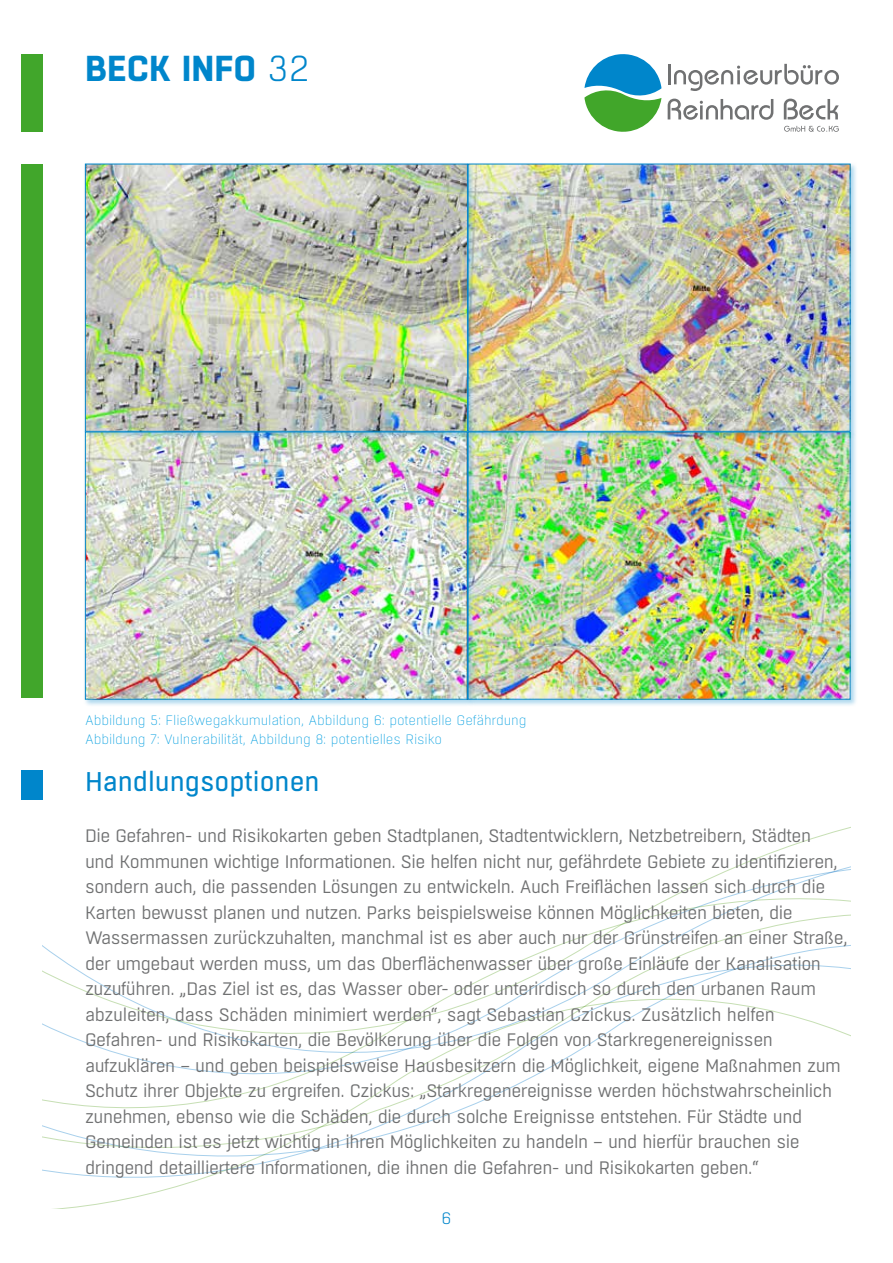
<style>
.page{position:relative;width:893px;height:1263px;background:#fff}
.page>*{position:absolute;margin:0;border:0;box-sizing:border-box;transform-origin:0 0}
.t1{font:700 36px "Boxed";color:#0086cb}
.t2{font:27px "Boxed";color:#0086cb}
.t3{font:18px/25.5px "Boxed";letter-spacing:-.025em;color:#707172}
.t4{font:300 16.5px "Boxed";color:#0086cb}
.t5{font:200 13.5px/19.5px "Boxed";letter-spacing:-.01em;color:#009ee0}
.s1{font-weight:300}
</style>
<div class="page">
<hr style="left:668px;top:64px;width:3px;height:20px;background:#707172">
<svg style="left:674px;top:64px;width:165px;height:27px"></svg>
<svg style="left:668px;top:99px;width:105px;height:21px"></svg>
<svg style="left:784px;top:99px;width:55px;height:21px"></svg>
<svg style="left:784px;top:126px;width:55px;height:6px"></svg>
<svg style="left:584px;top:54px;width:77px;height:78px"></svg>
<svg style="left:43px;top:897px;width:807px;height:312px"></svg>
<div style="left:21px;top:54px;width:22px;height:78px;background:#41a62b"></div>
<div style="left:21px;top:164px;width:22px;height:533px;background:#41a62b"></div>
<div style="left:466px;top:430px;width:392px;height:277px;background:#0086cb;opacity:.33"></div>
<img style="left:475px;top:439px;width:373px;height:258px">
<div style="left:83px;top:430px;width:392px;height:277px;background:#0086cb;opacity:.33"></div>
<img style="left:87px;top:439px;width:379px;height:258px">
<div style="left:21px;top:770px;width:22px;height:29px;background:#0086cb"></div>
<div style="left:466px;top:162px;width:392px;height:277px;background:#0086cb;opacity:.33"></div>
<div style="left:83px;top:162px;width:392px;height:277px;background:#0086cb;opacity:.33"></div>
<img style="left:87px;top:166px;width:379px;height:264px">
<div style="left:85px;top:164px;width:383px;height:268px;border:1px solid #0086cb"></div>
<h1 class="t1" style="left:85px;top:44px;width:226px">BECK INFO <span class="s1">32</span></h1>
<p class="t5" style="left:85px;top:710px;width:443px">Abbildung 5: Fließwegakkumulation, Abbildung 6: potentielle Gefährdung<br>Abbildung 7: Vulnerabilität, Abbildung 8: potentielles Risiko</p>
<h2 class="t2" style="left:85px;top:764px;width:236px">Handlungsoptionen</h2>
<p class="t3" style="left:85px;top:823px;width:764px">Die Gefahren- und Risikokarten geben Stadtplanen, Stadtentwicklern, Netzbetreibern, Städten<br>und Kommunen wichtige Informationen. Sie helfen nicht nur, gefährdete Gebiete zu identifizieren, sondern auch, die passenden Lösungen zu entwickeln. Auch Freiflächen lassen sich durch die Karten bewusst planen und nutzen. Parks beispielsweise können Möglichkeiten bieten, die Wassermassen zurückzuhalten, manchmal ist es aber auch nur der Grünstreifen an einer Straße, der umgebaut werden muss, um das Oberflächenwasser über große Einläufe der Kanalisation zuzuführen. „Das Ziel ist es, das Wasser ober- oder unterirdisch so durch den urbanen Raum abzuleiten, dass Schäden minimiert werden“, sagt Sebastian Czickus. Zusätzlich helfen Gefahren- und Risikokarten, die Bevölkerung über die Folgen von Starkregenereignissen aufzuklären – und geben beispielsweise Hausbesitzern die Möglichkeit, eigene Maßnahmen zum Schutz ihrer Objekte zu ergreifen. Czickus: „Starkregenereignisse werden höchstwahrscheinlich zunehmen, ebenso wie die Schäden, die durch solche Ereignisse entstehen. Für Städte und Gemeinden ist es jetzt wichtig in ihren Möglichkeiten zu handeln – und hierfür brauchen sie dringend detailliertere Informationen, die ihnen die Gefahren- und Risikokarten geben.“</p>
<p class="t4" style="left:441px;top:1208px;width:12px">6</p>
</div>
